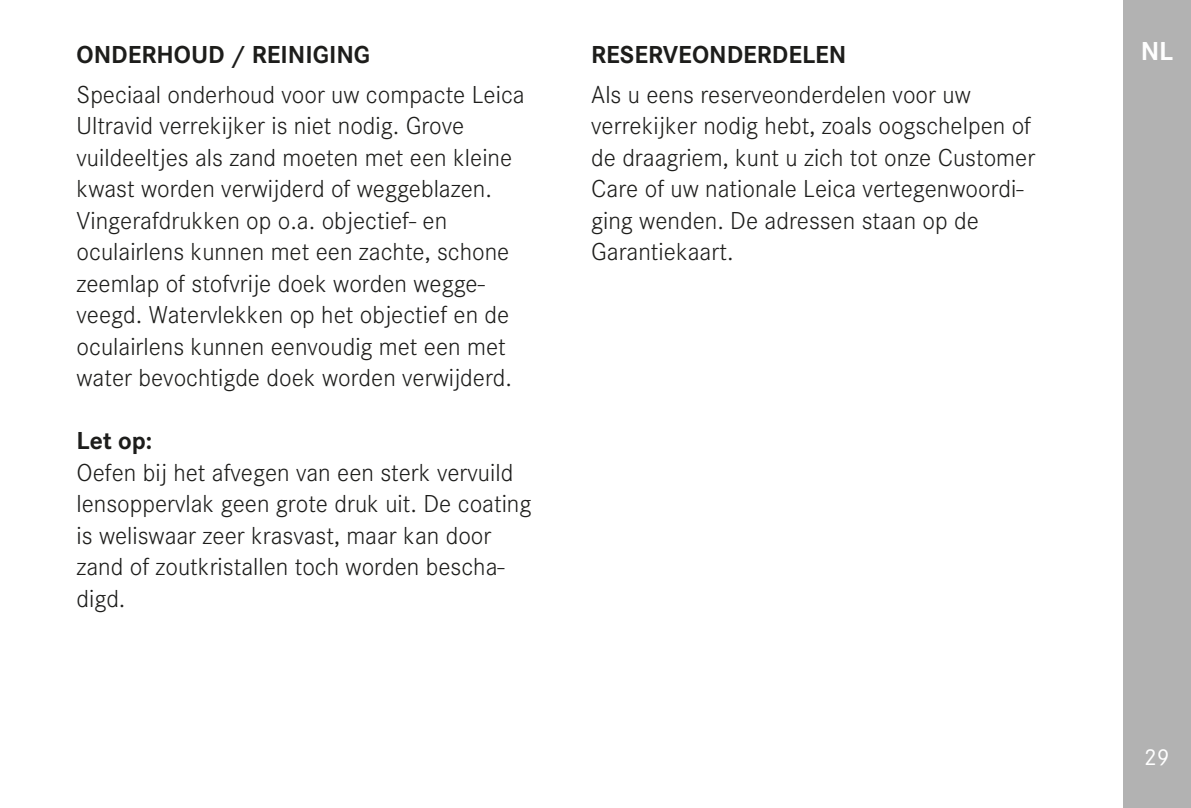
<style>
.page{position:relative;width:1191px;height:808px;background:#fff}
.page>*{position:absolute;margin:0;border:0;box-sizing:border-box;transform-origin:0 0}
.t1{font:700 27px "Corporate S";color:#fff}
.Body_Text{font:300 25.5px/31.5px "Corporate S";color:#1d1d1b}
.Heading_02{font:700 25.5px "Corporate S";color:#1d1d1b}
.t2{font:24px "Corporate S";color:#fff}
.s1{font-weight:700}
</style>
<div class="page">
<div style="left:1123px;top:0;width:68px;height:808px;background:#b2b2b2"></div>
<p class="Heading_02" style="left:77px;top:34px;width:295px">ONDERHOUD / REINIGING</p>
<p class="Body_Text" style="left:77px;top:77px;width:450px">Speciaal onderhoud voor uw compacte Leica Ultravid verrekijker is niet nodig. Grove vuildeeltjes als zand moeten met een kleine kwast worden verwijderd of weggeblazen.<br>Vingerafdrukken op o.a. objectief- en oculairlens kunnen met een zachte, schone zeemlap of stofvrije doek worden wegge&shy;veegd. Watervlekken op het objectief en de oculairlens kunnen eenvoudig met een met water bevochtigde doek worden verwijderd.</p>
<p class="Body_Text" style="left:77px;top:423px;width:456px"><span class="s1">Let op:<br></span>Oefen bij het afvegen van een sterk vervuild lensoppervlak geen grote druk uit. De coating is weliswaar zeer krasvast, maar kan door zand of zoutkristallen toch worden bescha&shy;digd.</p>
<p class="Heading_02" style="left:591px;top:34px;width:257px">RESERVEONDERDELEN</p>
<p class="Body_Text" style="left:591px;top:77px;width:445px">Als u eens reserveonderdelen voor uw verrekijker nodig hebt, zoals oogschelpen of de draagriem, kunt u zich tot onze Customer Care of uw nationale Leica vertegenwoordi&shy;ging wenden. De adressen staan op de Garantiekaart.</p>
<p class="t1" style="left:1140px;top:29px;width:34px">NL</p>
<p class="t2" style="left:1144px;top:740px;width:27px">29</p>
</div>
